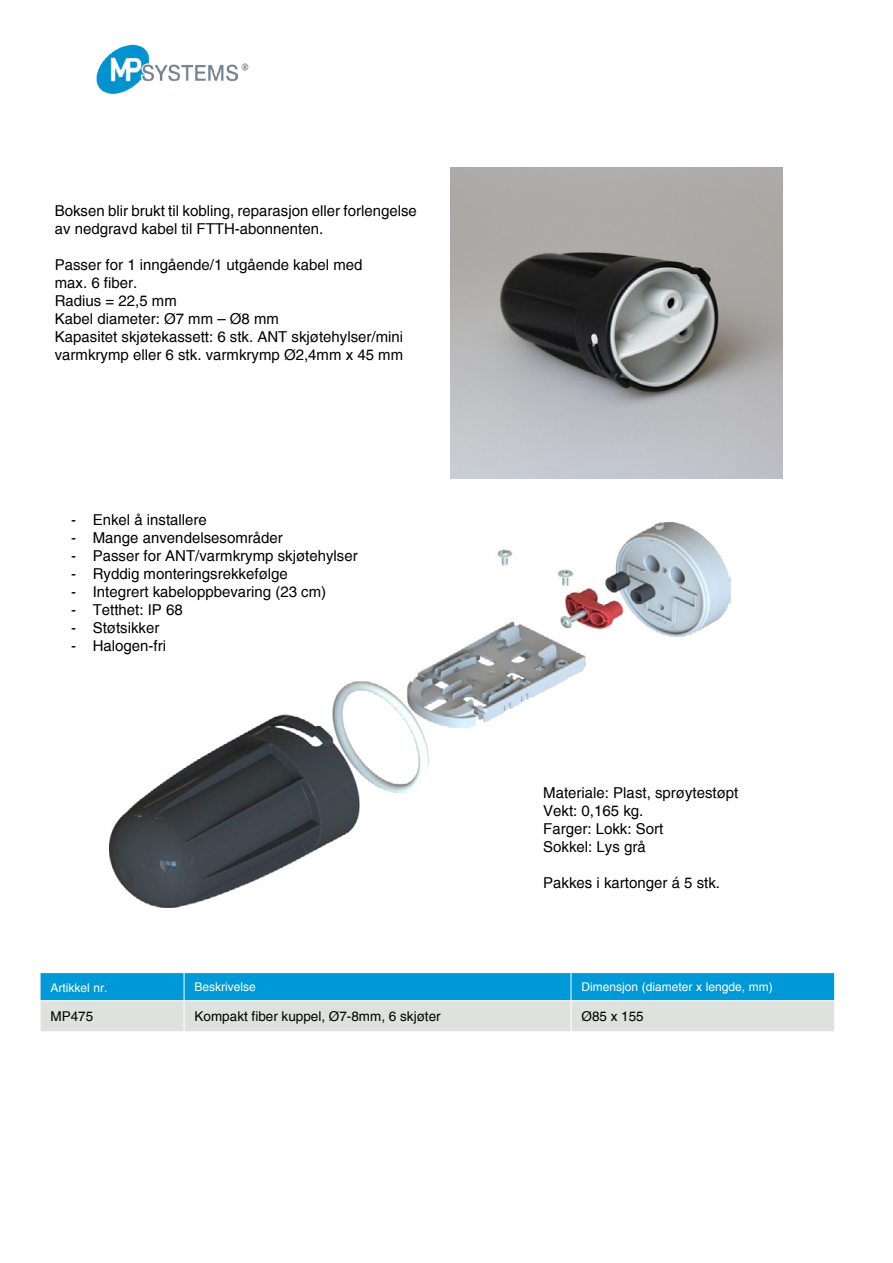
<style>
.page{position:relative;width:893px;height:1263px;background:#fff}
.page>*{position:absolute;margin:0;border:0;box-sizing:border-box;transform-origin:0 0}
.t1{font:15px/18px "Helvetica";color:#000}
.t2{font:13.5px "Helvetica";color:#000}
.t3{font:12px "Helvetica";color:#fff}
</style>
<div class="page">
<img style="left:96px;top:44px;width:153px;height:51px">
<svg style="left:40px;top:973px;width:795px;height:58px;background:#76bfdb"></svg>
<hr style="left:40px;top:1000px;width:144px;height:1px;background:#fff">
<hr style="left:40px;top:1001px;width:1px;height:30px;background:#fff">
<hr style="left:184px;top:1000px;width:387px;height:1px;background:#fff">
<hr style="left:184px;top:1001px;width:1px;height:30px;background:#fff">
<hr style="left:571px;top:1000px;width:264px;height:1px;background:#fff">
<hr style="left:571px;top:1001px;width:1px;height:30px;background:#fff">
<hr style="left:834px;top:1001px;width:1px;height:30px;background:#fff">
<img style="left:450px;top:168px;width:332px;height:310px">
<img style="left:110px;top:523px;width:620px;height:384px">
<p class="t1" style="left:55px;top:202px;width:364px">Boksen blir brukt til kobling, reparasjon eller forlengelse av nedgravd kabel til FTTH-abonnenten.</p>
<p class="t1" style="left:55px;top:256px;width:350px">Passer for 1 inngående/1 utgående kabel med<br>max. 6 fiber.<br>Radius = 22,5 mm<br>Kabel diameter: Ø7 mm – Ø8 mm<br>Kapasitet skjøtekassett: 6 stk. ANT skjøtehylser/mini varmkrymp eller 6 stk. varmkrymp Ø2,4mm x 45 mm</p>
<p class="t1" style="left:71px;top:511px;width:137px">- Enkel å installere</p>
<p class="t1" style="left:71px;top:529px;width:213px">- Mange anvendelsesområder</p>
<p class="t1" style="left:71px;top:547px;width:288px">- Passer for ANT/varmkrymp skjøtehylser</p>
<p class="t1" style="left:71px;top:565px;width:218px">- Ryddig monteringsrekkefølge</p>
<p class="t1" style="left:71px;top:583px;width:257px">- Integrert kabeloppbevaring (23 cm)</p>
<p class="t1" style="left:71px;top:601px;width:113px">- Tetthet: IP 68</p>
<p class="t1" style="left:71px;top:619px;width:90px">- Støtsikker</p>
<p class="t1" style="left:71px;top:637px;width:97px">- Halogen-fri</p>
<p class="t1" style="left:543px;top:784px;width:197px">Materiale: Plast, sprøytestøpt<br>Vekt: 0,165 kg.<br>Farger: Lokk: Sort<br>Sokkel: Lys grå</p>
<p class="t1" style="left:543px;top:874px;width:178px">Pakkes i kartonger á 5 stk.</p>
<p class="t3" style="left:51px;top:981px;width:59px">Artikkel nr.</p>
<p class="t3" style="left:195px;top:980px;width:63px">Beskrivelse</p>
<p class="t3" style="left:581px;top:980px;width:193px">Dimensjon (diameter x lengde, mm)</p>
<p class="t2" style="left:51px;top:1008px;width:44px">MP475</p>
<p class="t2" style="left:195px;top:1008px;width:248px">Kompakt fiber kuppel, Ø7-8mm, 6 skjøter</p>
<p class="t2" style="left:581px;top:1008px;width:64px">Ø85 x 155</p>
</div>
